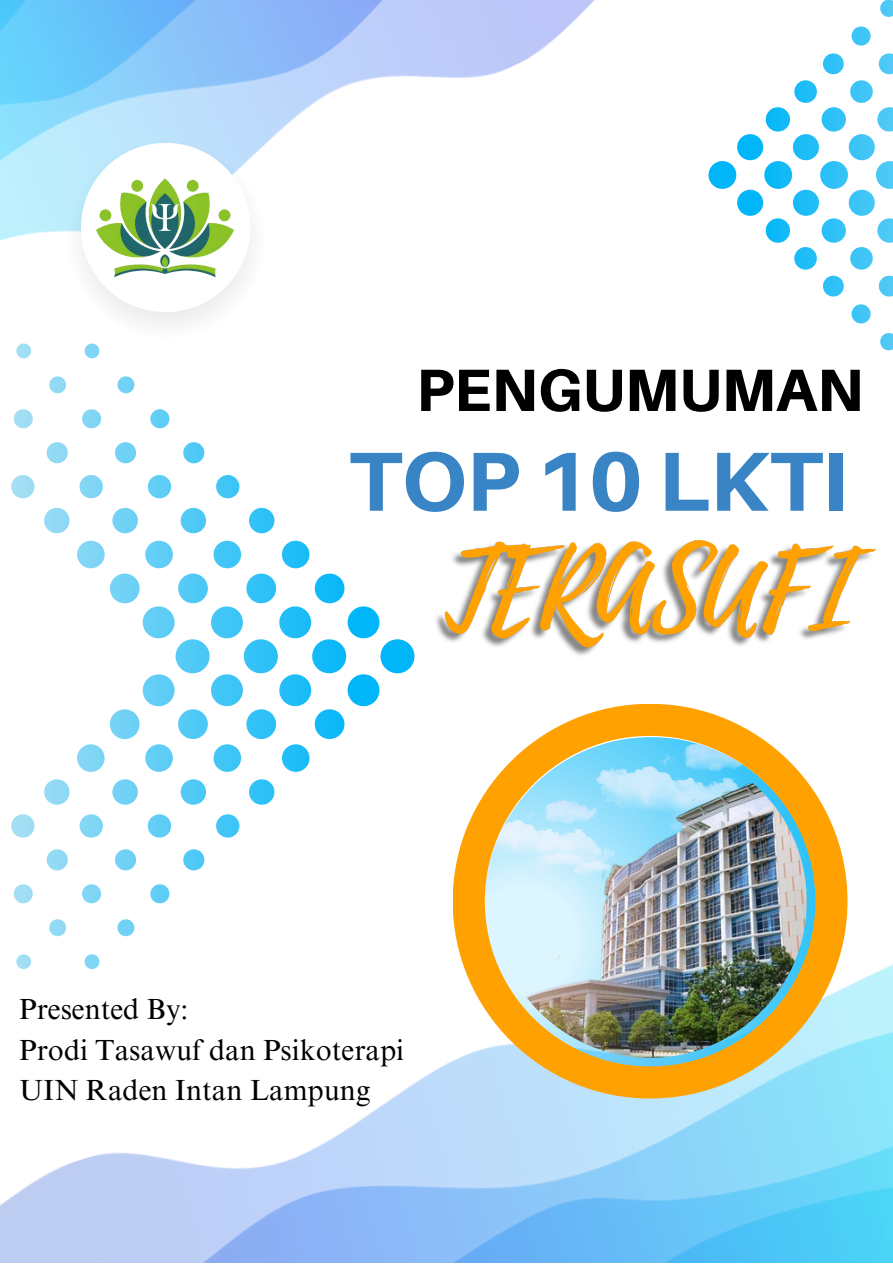
<style>
.page{position:relative;width:893px;height:1264px;background:#fff}
.page>*{position:absolute;margin:0;border:0;box-sizing:border-box;transform-origin:0 0}
.t1{font:800 83.85px "Aileron";color:#3984c4}
.t2{font:800 59.7px "Aileron";color:#000}
.t3{font:29.1px "Times NRMT Pro";color:#000}
</style>
<div class="page">
<img style="left:0;top:898px;width:892px;height:364px">
<img style="left:0;top:0;width:595px;height:325px">
<div style="left:81px;top:143px;width:169px;height:169px;background:#fff;border-radius:50%"></div>
<svg style="left:0;top:343px;width:414px;height:626px"></svg>
<svg style="left:708px;top:0;width:184px;height:351px"></svg>
<img style="left:452px;top:704px;width:395px;height:394px">
<img style="left:92px;top:172px;width:147px;height:111px">
<img style="left:436px;top:540px;width:440px;height:116px">
<p class="t2" style="left:416px;top:353px;width:448px">PENGUMUMAN</p>
<p class="t1" style="left:349px;top:429px;width:500px">TOP 10 LKTI</p>
<p class="t3" style="left:19px;top:998px;width:171px">Presented By:</p>
<p class="t3" style="left:19px;top:1038px;width:386px">Prodi Tasawuf dan Psikoterapi</p>
<p class="t3" style="left:19px;top:1079px;width:353px">UIN Raden Intan Lampung</p>
</div>
